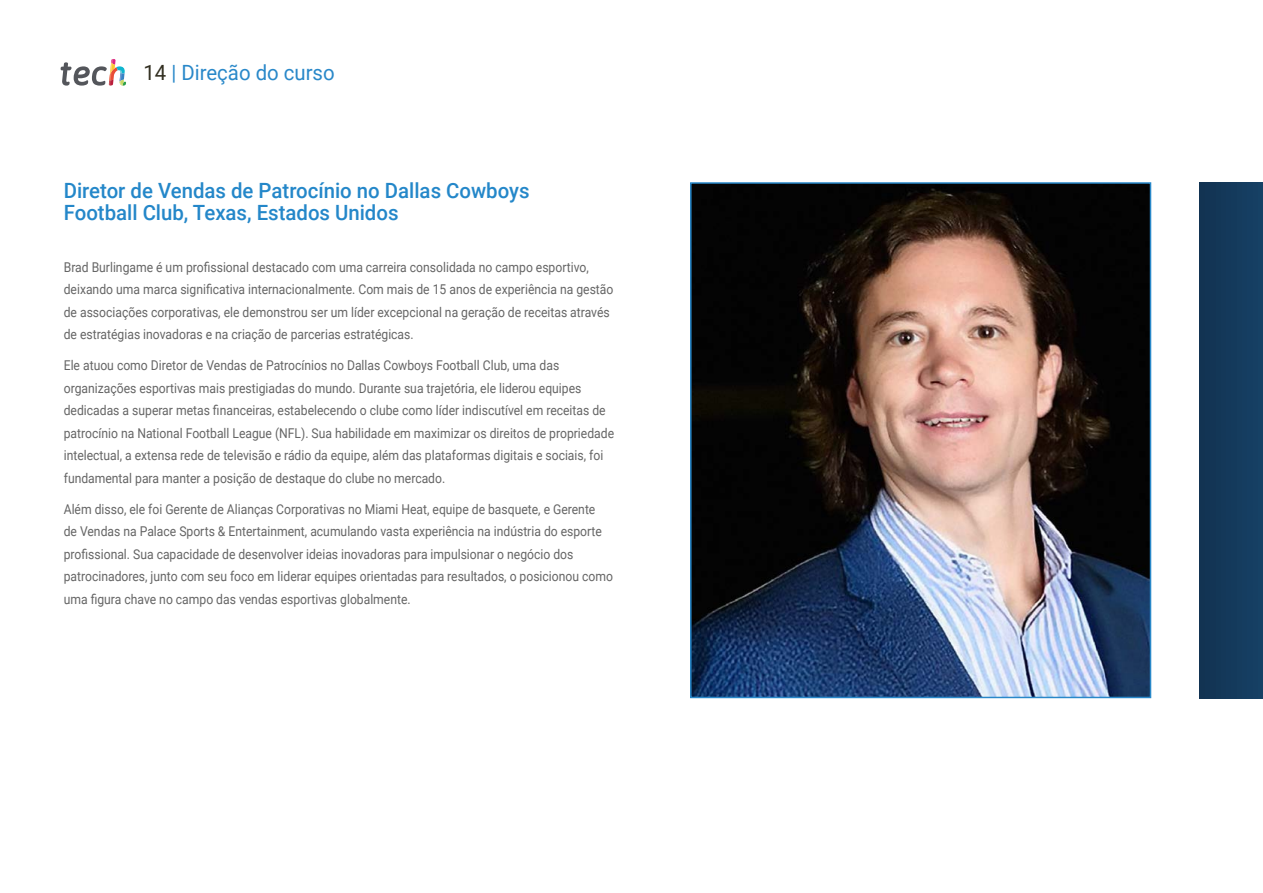
<style>
.page{position:relative;width:1263px;height:893px;background:#fff}
.page>*{position:absolute;margin:0;border:0;box-sizing:border-box;transform-origin:0 0}
.t1{font:500 21px/22.5px "Roboto";color:#2487c9}
.t2{font:21px "Roboto";color:#2988c9}
.t3{font:13.5px/22.5px "Roboto";color:#656565;scale:.9 1}
.s1{color:#312e20}
</style>
<div class="page">
<div style="left:1199px;top:182px;width:64px;height:516px;background:#14395b"></div>
<img style="left:693px;top:185px;width:455px;height:510px">
<div style="left:690px;top:182px;width:461px;height:516px;border:2px solid #2988c9"></div>
<svg style="left:61px;top:59px;width:65px;height:27px"></svg>
<h1 class="t2" style="left:144px;top:57px;width:193px"><span class="s1">14</span> | Direção do curso</h1>
<h1 class="t1" style="left:64px;top:178px;width:467px">Diretor de Vendas de Patrocínio no Dallas Cowboys<br>Football Club, Texas, Estados Unidos</h1>
<p class="t3" style="left:64px;top:255px;width:612px">Brad Burlingame é um profissional destacado com uma carreira consolidada no campo esportivo, deixando uma marca significativa internacionalmente. Com mais de 15 anos de experiência na gestão de associações corporativas, ele demonstrou ser um líder excepcional na geração de receitas através de estratégias inovadoras e na criação de parcerias estratégicas.</p>
<p class="t3" style="left:64px;top:353px;width:613px">Ele atuou como Diretor de Vendas de Patrocínios no Dallas Cowboys Football Club, uma das organizações esportivas mais prestigiadas do mundo. Durante sua trajetória, ele liderou equipes dedicadas a superar metas financeiras, estabelecendo o clube como líder indiscutível em receitas de patrocínio na National Football League (NFL). Sua habilidade em maximizar os direitos de propriedade intelectual, a extensa rede de televisão e rádio da equipe, além das plataformas digitais e sociais, foi fundamental para manter a posição de destaque do clube no mercado.</p>
<p class="t3" style="left:64px;top:497px;width:612px">Além disso, ele foi Gerente de Alianças Corporativas no Miami Heat, equipe de basquete, e Gerente<br>de Vendas na Palace Sports &amp; Entertainment, acumulando vasta experiência na indústria do esporte profissional. Sua capacidade de desenvolver ideias inovadoras para impulsionar o negócio dos patrocinadores, junto com seu foco em liderar equipes orientadas para resultados, o posicionou como uma figura chave no campo das vendas esportivas globalmente.</p>
</div>
